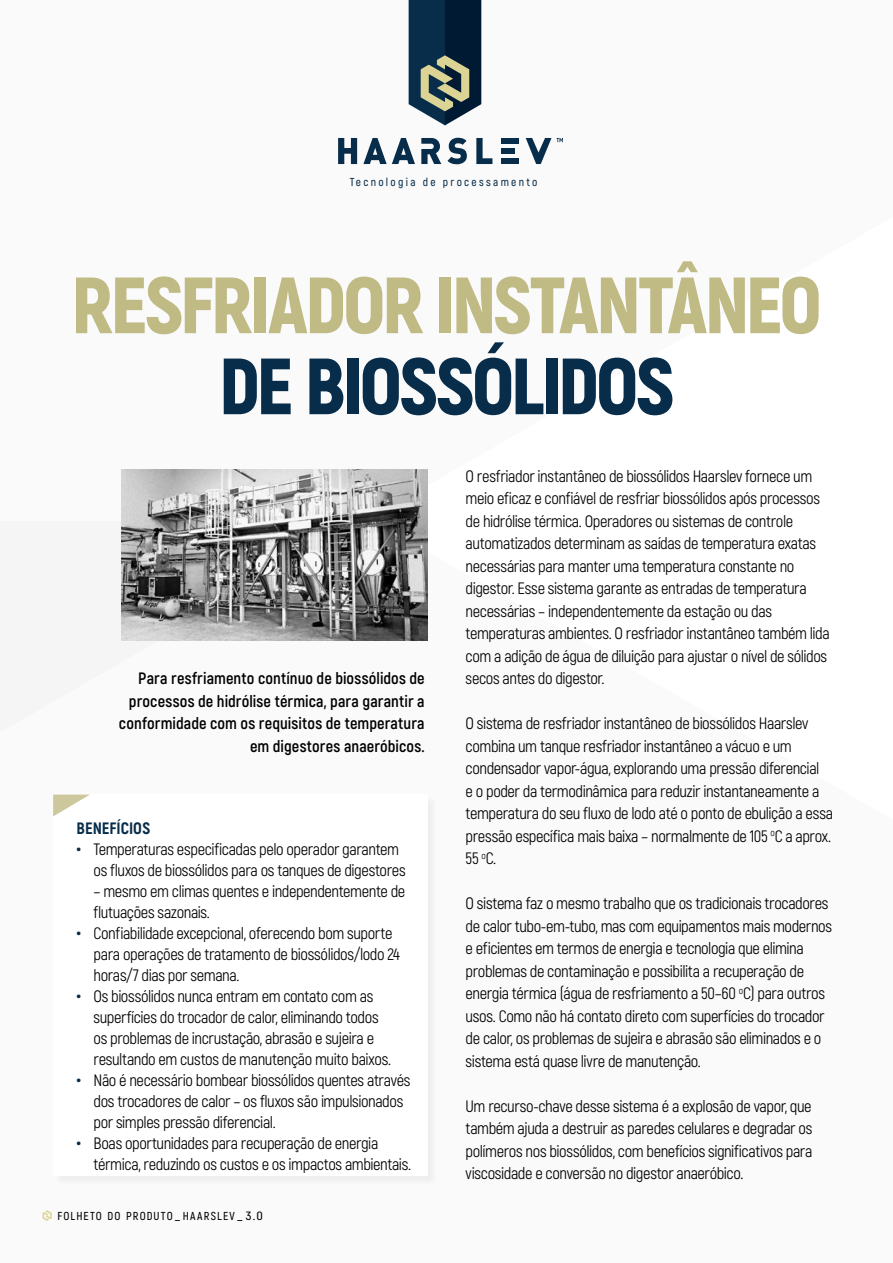
<style>
.page{position:relative;width:893px;height:1263px;background:#fff}
.page>*{position:absolute;margin:0;border:0;box-sizing:border-box;transform-origin:0 0}
.t1{font:900 79.5px "Akrobat";letter-spacing:-.04em;color:#c0ba84}
.t2{font:900 79.5px "Akrobat";letter-spacing:-.045em;color:#082d4a}
.t3{font:16.5px/22.5px "Akrobat";letter-spacing:-.025em;color:#000}
.t4{font:700 16.5px/22.5px "Akrobat";letter-spacing:.005em;color:#000;text-align:right}
.t5{font:800 16.5px "Akrobat";color:#082d4a}
.t6{font:600 11.55px "Akrobat";letter-spacing:.1em;color:#000}
.t7{font:600 11.55px "Akrobat";letter-spacing:.2em;color:#082d4a}
.s1{font-weight:700;font-size:22.5px;color:#082d4a}
.s2{font-size:12px}
</style>
<div class="page">
<svg style="left:43px;top:1210px;width:9px;height:11px"></svg>
<svg style="left:557px;top:138px;width:6px;height:4px"></svg>
<svg style="left:338px;top:138px;width:19px;height:26px"></svg>
<svg style="left:526px;top:138px;width:25px;height:26px"></svg>
<svg style="left:363px;top:138px;width:52px;height:26px"></svg>
<svg style="left:421px;top:138px;width:20px;height:26px"></svg>
<svg style="left:447px;top:138px;width:20px;height:26px"></svg>
<svg style="left:476px;top:138px;width:16px;height:26px"></svg>
<div style="left:501px;top:158px;width:17px;height:6px;background:#082d4a"></div>
<div style="left:501px;top:148px;width:13px;height:6px;background:#082d4a"></div>
<div style="left:501px;top:138px;width:17px;height:6px;background:#082d4a"></div>
<svg style="left:409px;top:0;width:72px;height:125px;background:#384f5a"></svg>
<img style="left:121px;top:470px;width:306px;height:170px">
<div style="left:54px;top:796px;width:384px;height:390px;background:#f2f2f2"></div>
<div style="left:53px;top:794px;width:374px;height:382px;background:#fff"></div>
<svg style="left:53px;top:794px;width:37px;height:22px"></svg>
<p class="t7" style="left:350px;top:175px;width:189px">Tecnologia de processamento</p>
<h1 class="t1" style="left:71px;top:254px;width:752px">RESFRIADOR INSTANTÂNEO</h1>
<h1 class="t2" style="left:219px;top:335px;width:457px">DE BIOSSÓLIDOS</h1>
<p class="t4" style="left:119px;top:667px;width:307px">Para resfriamento contínuo de biossólidos de processos de hidrólise térmica, para garantir a conformidade com os requisitos de temperatura em digestores anaeróbicos.</p>
<p class="t5" style="left:77px;top:817px;width:75px">BENEFÍCIOS</p>
<p class="t3" style="left:94px;top:838px;width:314px;line-height:21px;text-indent:-17px"><span class="s1">•</span> Temperaturas especificadas pelo operador garantem os fluxos de biossólidos para os tanques de digestores</p>
<p class="t3" style="left:94px;top:880px;width:313px;line-height:21px">– mesmo em climas quentes e independentemente de flutuações sazonais.</p>
<p class="t3" style="left:94px;top:922px;width:308px;line-height:21px;text-indent:-17px"><span class="s1">•</span> Confiabilidade excepcional, oferecendo bom suporte para operações de tratamento de biossólidos/lodo 24 horas/7 dias por semana.</p>
<p class="t3" style="left:94px;top:985px;width:299px;line-height:21px;text-indent:-17px"><span class="s1">•</span> Os biossólidos nunca entram em contato com as superfícies do trocador de calor, eliminando todos os problemas de incrustação, abrasão e sujeira e resultando em custos de manutenção muito baixos.</p>
<p class="t3" style="left:94px;top:1069px;width:319px;line-height:21px;text-indent:-17px"><span class="s1">•</span> Não é necessário bombear biossólidos quentes através dos trocadores de calor – os fluxos são impulsionados por simples pressão diferencial.</p>
<p class="t3" style="left:94px;top:1132px;width:319px;line-height:21px;text-indent:-17px"><span class="s1">•</span> Boas oportunidades para recuperação de energia térmica, reduzindo os custos e os impactos ambientais.</p>
<p class="t6" style="left:57px;top:1209px;width:207px">FOLHETO DO PRODUTO<span class="s2">_</span>HAARSLEV<span class="s2">_ 3.0</span></p>
<p class="t3" style="left:466px;top:465px;width:366px">O resfriador instantâneo de biossólidos Haarslev fornece um meio eficaz e confiável de resfriar biossólidos após processos de hidrólise térmica. Operadores ou sistemas de controle automatizados determinam as saídas de temperatura exatas necessárias para manter uma temperatura constante no digestor. Esse sistema garante as entradas de temperatura necessárias – independentemente da estação ou das temperaturas ambientes. O resfriador instantâneo também lida com a adição de água de diluição para ajustar o nível de sólidos secos antes do digestor.</p>
<p class="t3" style="left:466px;top:712px;width:369px">O sistema de resfriador instantâneo de biossólidos Haarslev combina um tanque resfriador instantâneo a vácuo e um condensador vapor-água, explorando uma pressão diferencial<br>e o poder da termodinâmica para reduzir instantaneamente a temperatura do seu fluxo de lodo até o ponto de ebulição a essa pressão específica mais baixa – normalmente de 105 <sup>o</sup>C a aprox.<br>55 <sup>o</sup>C.</p>
<p class="t3" style="left:466px;top:892px;width:368px">O sistema faz o mesmo trabalho que os tradicionais trocadores de calor tubo-em-tubo, mas com equipamentos mais modernos e eficientes em termos de energia e tecnologia que elimina problemas de contaminação e possibilita a recuperação de energia térmica (água de resfriamento a 50–60 <sup>o</sup>C) para outros usos. Como não há contato direto com superfícies do trocador de calor, os problemas de sujeira e abrasão são eliminados e o sistema está quase livre de manutenção.</p>
<p class="t3" style="left:466px;top:1095px;width:348px;text-align:justify">Um recurso-chave desse sistema é a explosão de vapor, que também ajuda a destruir as paredes celulares e degradar os polímeros nos biossólidos, com benefícios significativos para viscosidade e conversão no digestor anaeróbico.</p>
</div>
